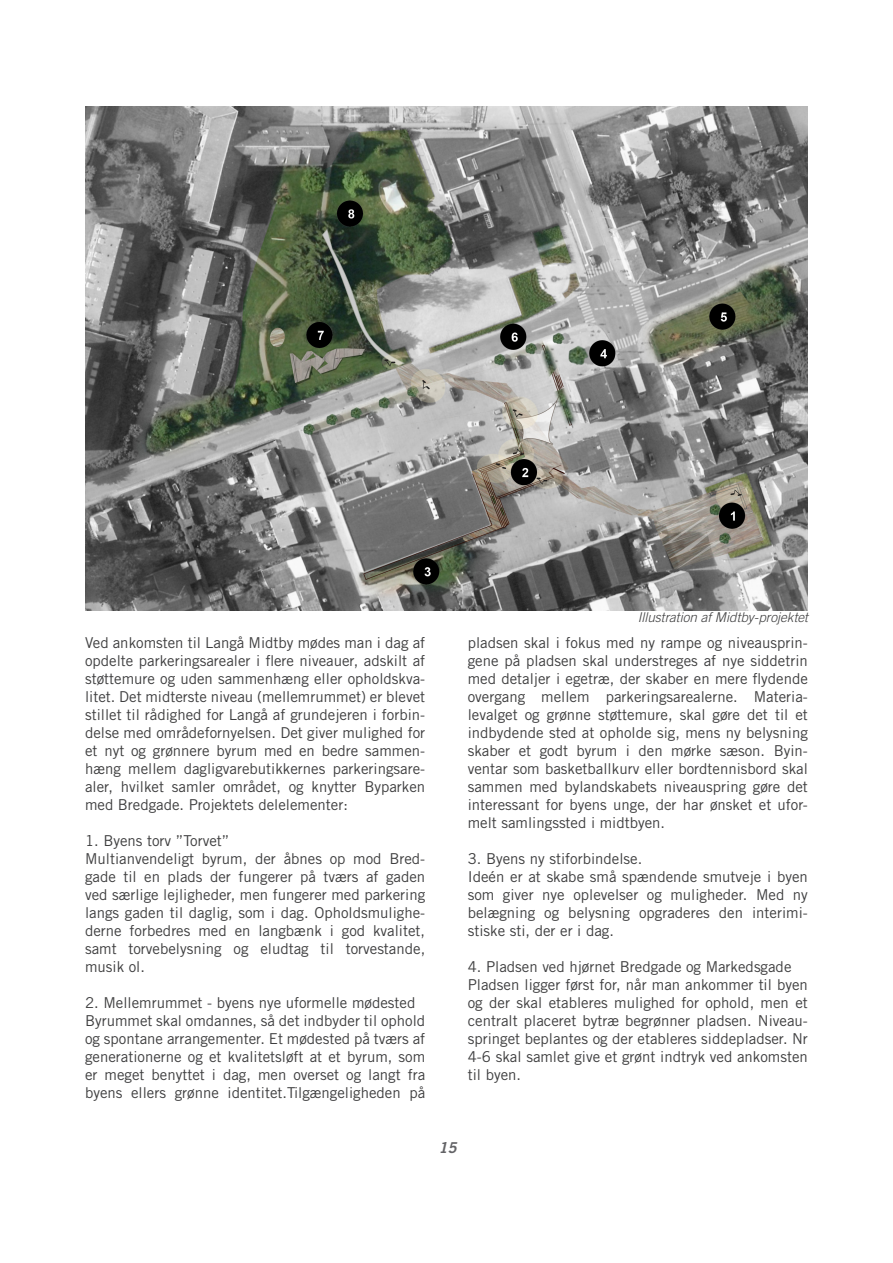
<style>
.page{position:relative;width:893px;height:1263px;background:#fff}
.page>*{position:absolute;margin:0;border:0;box-sizing:border-box;transform-origin:0 0}
.t1{font:15px/18px "Trade Gothic LT Std";color:#3e3e3f;text-align:justify}
.t2{font:15px "Trade Gothic LT Std Bd 2 Obl";color:#636366}
.billedtekst{font:italic 300 13.5px "Trade Gothic LT Std";color:#3e3e3f}
</style>
<div class="page">
<img style="left:85px;top:106px;width:723px;height:504px">
<p class="t1" style="left:85px;top:633px;width:342px">Ved ankomsten til Langå Midtby mødes man i dag af opdelte parkeringsarealer i flere niveauer, adskilt af støttemure og uden sammenhæng eller opholdskva&shy;litet. Det midterste niveau (mellemrummet) er blevet stillet til rådighed for Langå af grundejeren i forbin&shy;delse med områdefornyelsen. Det giver mulighed for et nyt og grønnere byrum med en bedre sammen&shy;hæng mellem dagligvarebutikkernes parkeringsare&shy;aler, hvilket samler området, og knytter Byparken med Bredgade. Projektets delelementer:</p>
<p class="t1" style="left:85px;top:831px;width:146px">1. Byens torv ”Torvet”</p>
<p class="t1" style="left:85px;top:849px;width:342px">Multianvendeligt byrum, der åbnes op mod Bred&shy;gade til en plads der fungerer på tværs af gaden ved særlige lejligheder, men fungerer med parkering langs gaden til daglig, som i dag. Opholdsmulighe&shy;derne forbedres med en langbænk i god kvalitet, samt torvebelysning og eludtag til torvestande, musik ol.</p>
<p class="t1" style="left:85px;top:993px;width:332px">2. Mellemrummet - byens nye uformelle mødested</p>
<p class="t1" style="left:85px;top:1011px;width:342px">Byrummet skal omdannes, så det indbyder til ophold og spontane arrangementer. Et mødested på tværs af generationerne og et kvalitetsløft at et byrum, som er meget benyttet i dag, men overset og langt fra byens ellers grønne identitet.Tilgængeligheden på</p>
<p class="billedtekst" style="left:638px;top:609px;width:172px">Illustration af Midtby-projektet</p>
<p class="t1" style="left:468px;top:633px;width:342px">pladsen skal i fokus med ny rampe og niveausprin&shy;gene på pladsen skal understreges af nye siddetrin med detaljer i egetræ, der skaber en mere flydende overgang mellem parkeringsarealerne. Materia&shy;levalget og grønne støttemure, skal gøre det til et indbydende sted at opholde sig, mens ny belysning skaber et godt byrum i den mørke sæson. Byin&shy;ventar som basketballkurv eller bordtennisbord skal sammen med bylandskabets niveauspring gøre det interessant for byens unge, der har ønsket et ufor&shy;melt samlingssted i midtbyen.</p>
<p class="t1" style="left:468px;top:849px;width:176px">3. Byens ny stiforbindelse.</p>
<p class="t1" style="left:468px;top:867px;width:342px">Ideén er at skabe små spændende smutveje i byen som giver nye oplevelser og muligheder. Med ny belægning og belysning opgraderes den interimi&shy;stiske sti, der er i dag.</p>
<p class="t1" style="left:468px;top:957px;width:325px">4. Pladsen ved hjørnet Bredgade og Markedsgade</p>
<p class="t1" style="left:468px;top:975px;width:342px">Pladsen ligger først for, når man ankommer til byen og der skal etableres mulighed for ophold, men et centralt placeret bytræ begrønner pladsen. Niveau&shy;springet beplantes og der etableres siddepladser. Nr 4-6 skal samlet give et grønt indtryk ved ankomsten til byen.</p>
<p class="t2" style="left:438px;top:1138px;width:20px">15</p>
</div>
